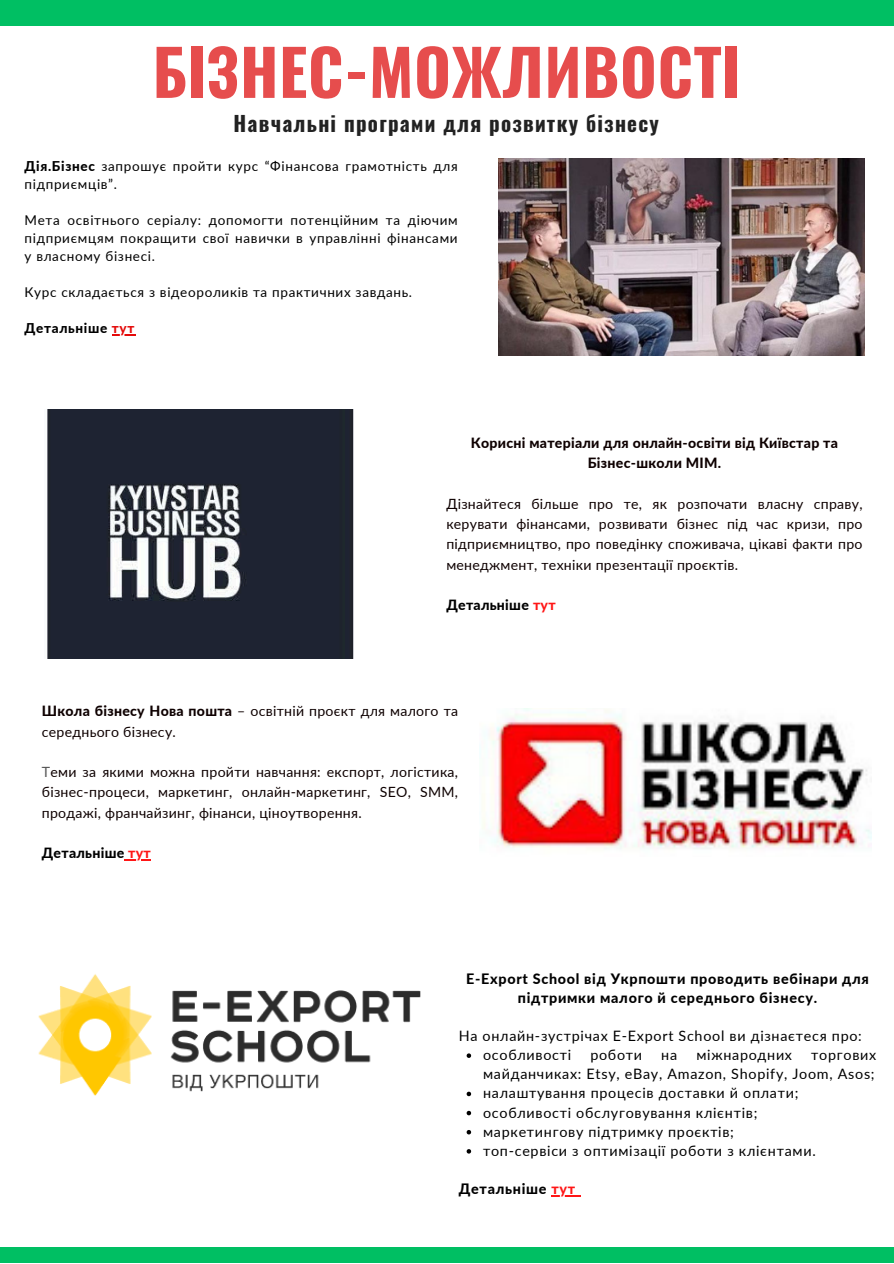
<style>
.page{position:relative;width:894px;height:1264px;background:#fff}
.page>*{position:absolute;margin:0;border:0;box-sizing:border-box;transform-origin:0 0}
.t1{font:700 63px "Oswald";letter-spacing:.01em;color:#e64d4d}
.t2{font:700 21px "Oswald";letter-spacing:.06em;color:#222}
.t3{font:14.4px/19.2px "Lato";letter-spacing:.05em;color:#000;text-align:right}
.t4{font:800 14.4px/19.2px "Lato";letter-spacing:.05em;color:#000;text-align:center}
.t5{font:14.1px/20.2px "Lato";letter-spacing:.02em;color:#0e0000;text-align:justify}
.t6{font:800 14.1px/20.2px "Lato";letter-spacing:.02em;color:#0e0000;text-align:center}
.t7{font:800 14.1px "Lato";letter-spacing:.02em;color:#000}
.t8{font:13.5px/18px "Lato";letter-spacing:.05em;color:#000}
.t9{font:800 13.5px "Lato";letter-spacing:.05em;color:#000}
.s1{font-weight:800}
.s2{color:#e40a09}
.s3{color:#ff1616}
.s4{color:#565656}
</style>
<div class="page">
<div style="left:0;top:0;width:893px;height:25px;background:#00bf63"></div>
<div style="left:0;top:1247px;width:893px;height:16px;background:#00bf63"></div>
<img style="left:479px;top:708px;width:392px;height:141px">
<img style="left:38px;top:974px;width:383px;height:122px">
<img style="left:47px;top:409px;width:307px;height:249px">
<img style="left:499px;top:158px;width:365px;height:197px">
<svg style="left:125px;top:859px;width:26px;height:1px"></svg>
<svg style="left:466px;top:1053px;width:5px;height:4px"></svg>
<svg style="left:466px;top:1091px;width:5px;height:5px"></svg>
<svg style="left:466px;top:1110px;width:5px;height:5px"></svg>
<svg style="left:466px;top:1130px;width:5px;height:4px"></svg>
<svg style="left:466px;top:1149px;width:5px;height:4px"></svg>
<svg style="left:551px;top:1195px;width:29px;height:1px"></svg>
<svg style="left:112px;top:334px;width:23px;height:1px"></svg>
<p class="t1" style="left:152px;top:23px;width:588px">БІЗНЕС-МОЖЛИВОСТІ</p>
<p class="t2" style="left:233px;top:107px;width:427px">Навчальні програми для розвитку бізнесу</p>
<p class="t8" style="left:25px;top:157px;width:434px"><span class="s1">Дія.Бізнес</span> запрошує пройти курс “Фінансова грамотність для підприємців”.</p>
<p class="t8" style="left:25px;top:211px;width:434px;text-align:justify">Мета освітнього серіалу: допомогти потенційним та діючим підприємцям покращити свої навички в управлінні фінансами у власному бізнесі.</p>
<p class="t8" style="left:25px;top:283px;width:389px">Курс складається з відеороликів та практичних завдань.</p>
<p class="t9" style="left:25px;top:320px;width:111px">Детальніше <span class="s2">тут</span></p>
<p class="t6" style="left:470px;top:432px;width:368px">Корисні матеріали для онлайн-освіти від Київстар та<br>Бізнес-школи МІМ.</p>
<p class="t5" style="left:446px;top:493px;width:417px">Дізнайтеся більше про те, як розпочати власну справу, керувати фінансами, розвивати бізнес під час кризи, про підприємництво, про поведінку споживача, цікаві факти про менеджмент, техніки презентації проєктів.</p>
<p class="t7" style="left:446px;top:596px;width:111px">Детальніше <span class="s3">тут</span></p>
<h3 class="t5" style="left:42px;top:700px;width:417px"><span class="s1">Школа бізнесу Нова пошта</span> – освітній проєкт для малого та середнього бізнесу.</h3>
<p class="t5" style="left:42px;top:761px;width:417px"><span class="s4">Т</span>еми за якими можна пройти навчання: експорт, логістика, бізнес-процеси, маркетинг, онлайн-маркетинг, SEO, SMM, продажі, франчайзинг, фінанси, ціноутворення.</p>
<p class="t7" style="left:42px;top:844px;width:110px">Детальніше <span class="s3">тут</span></p>
<p class="t4" style="left:466px;top:968px;width:404px">E-Export School від Укрпошти проводить вебінари для підтримки малого й середнього бізнесу.</p>
<h3 class="t3" style="left:458px;top:1025px;width:404px">На онлайн-зустрічах E-Export School ви дізнаєтеся про:</h3>
<p class="t3" style="left:483px;top:1044px;width:90px">особливості</p>
<p class="t3" style="left:590px;top:1044px;width:53px">роботи</p>
<p class="t3" style="left:661px;top:1044px;width:17px">на</p>
<p class="t3" style="left:696px;top:1044px;width:97px">міжнародних</p>
<p class="t3" style="left:483px;top:1044px;width:394px">торгових<br>майданчиках: Etsy, eBay, Amazon, Shopify, Joom, Asos;</p>
<p class="t3" style="left:483px;top:1083px;width:317px">налаштування процесів доставки й оплати;</p>
<h3 class="t3" style="left:483px;top:1102px;width:276px">особливості обслуговування клієнтів;</h3>
<p class="t3" style="left:483px;top:1121px;width:252px">маркетингову підтримку проєктів;</p>
<p class="t3" style="left:483px;top:1140px;width:334px">топ-сервіси з оптимізації роботи з клієнтами.</p>
<h3 class="t4" style="left:458px;top:1178px;width:118px">Детальніше <span class="s3">тут</span></h3>
</div>
